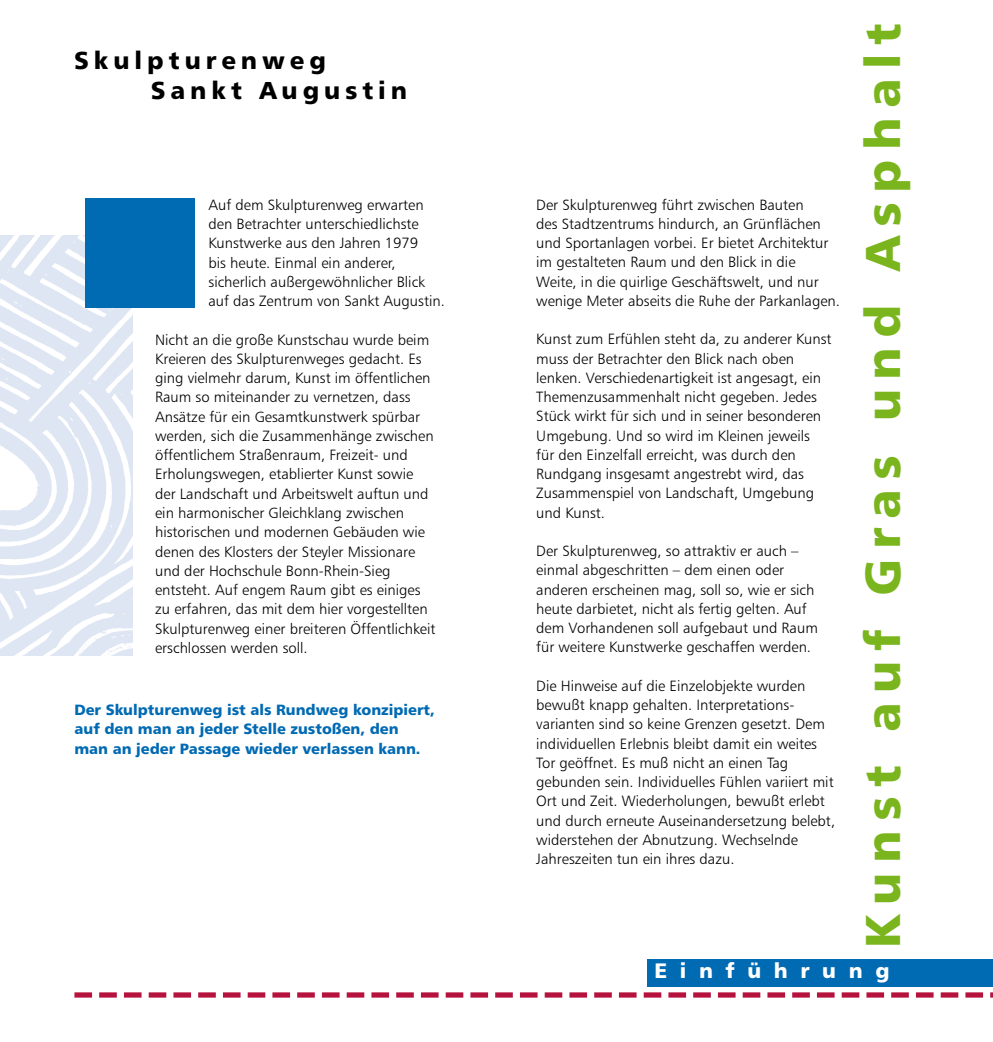
<style>
.page{position:relative;width:993px;height:1042px;background:#fff}
.page>*{position:absolute;margin:0;border:0;box-sizing:border-box;transform-origin:0 0}
.t1{font:49px "Humanist 777 BT Black B";letter-spacing:.19em;color:#7ab51d}
.t2{font:24.5px/29.8px "Humanist 777 BT Black B";letter-spacing:.2em;color:#000}
.t3{font:21px "Humanist 777 BT Black B";letter-spacing:.6em;color:#fff}
.t4{font:14.88px/19.2px "Humanist 777 BT Light B";color:#000}
.t5{font:14.88px/19.2px "Humanist 777 BT Black B";color:#006ab3}
</style>
<div class="page">
<img style="left:0;top:235px;width:132px;height:420px">
<div style="left:647px;top:959px;width:345px;height:27px;background:#006ab3"></div>
<svg style="left:74px;top:992px;width:918px;height:5px"></svg>
<div style="left:85px;top:198px;width:109px;height:110px;background:#006ab3"></div>
<h2 class="t2" style="left:151px;top:45px;width:258px;text-indent:-77px">Skulpturenweg<br>Sankt Augustin</h2>
<p class="t4" style="left:208px;top:195px;width:238px">Auf dem Skulpturenweg erwarten den Betrachter unterschiedlichste Kunstwerke aus den Jahren 1979<br>bis heute. Einmal ein anderer, sicherlich außergewöhnlicher Blick auf das Zentrum von Sankt Augustin.</p>
<p class="t4" style="left:536px;top:194px;width:305px">Der Skulpturenweg führt zwischen Bauten<br>des Stadtzentrums hindurch, an Grünflächen und Sportanlagen vorbei. Er bietet Architektur im gestalteten Raum und den Blick in die<br>Weite, in die quirlige Geschäftswelt, und nur wenige Meter abseits die Ruhe der Parkanlagen.</p>
<p class="t4" style="left:536px;top:329px;width:297px">Kunst zum Erfühlen steht da, zu anderer Kunst muss der Betrachter den Blick nach oben lenken. Verschiedenartigkeit ist angesagt, ein Themenzusammenhalt nicht gegeben. Jedes Stück wirkt für sich und in seiner besonderen Umgebung. Und so wird im Kleinen jeweils für den Einzelfall erreicht, was durch den Rundgang insgesamt angestrebt wird, das Zusammenspiel von Landschaft, Umgebung und Kunst.</p>
<p class="t4" style="left:536px;top:541px;width:283px">Der Skulpturenweg, so attraktiv er auch – einmal abgeschritten – dem einen oder anderen erscheinen mag, soll so, wie er sich heute darbietet, nicht als fertig gelten. Auf dem Vorhandenen soll aufgebaut und Raum für weitere Kunstwerke geschaffen werden.</p>
<p class="t4" style="left:536px;top:676px;width:300px">Die Hinweise auf die Einzelobjekte wurden bewußt knapp gehalten. Interpretations&shy;varianten sind so keine Grenzen gesetzt. Dem individuellen Erlebnis bleibt damit ein weites Tor geöffnet. Es muß nicht an einen Tag gebunden sein. Individuelles Fühlen variiert mit Ort und Zeit. Wiederholungen, bewußt erlebt und durch erneute Auseinandersetzung belebt, widerstehen der Abnutzung. Wechselnde Jahreszeiten tun ein ihres dazu.</p>
<p class="t4" style="left:155px;top:330px;width:282px">Nicht an die große Kunstschau wurde beim Kreieren des Skulpturenweges gedacht. Es ging vielmehr darum, Kunst im öffentlichen Raum so miteinander zu vernetzen, dass Ansätze für ein Gesamtkunstwerk spürbar werden, sich die Zusammenhänge zwischen öffentlichem Straßenraum, Freizeit- und Erholungswegen, etablierter Kunst sowie der Landschaft und Arbeitswelt auftun und ein harmonischer Gleichklang zwischen historischen und modernen Gebäuden wie denen des Klosters der Steyler Missionare und der Hochschule Bonn-Rhein-Sieg entsteht. Auf engem Raum gibt es einiges zu erfahren, das mit dem hier vorgestellten Skulpturenweg einer breiteren Öffentlichkeit erschlossen werden soll.</p>
<p class="t5" style="left:74px;top:700px;width:362px">Der Skulpturenweg ist als Rundweg konzipiert, auf den man an jeder Stelle zustoßen, den man an jeder Passage wieder verlassen kann.</p>
<h1 class="t1" style="left:851px;top:947px;width:926px;rotate:-90deg">Kunst auf Gras und Asphalt</h1>
<h3 class="t3" style="left:654px;top:957px;width:236px">Einführung</h3>
</div>
